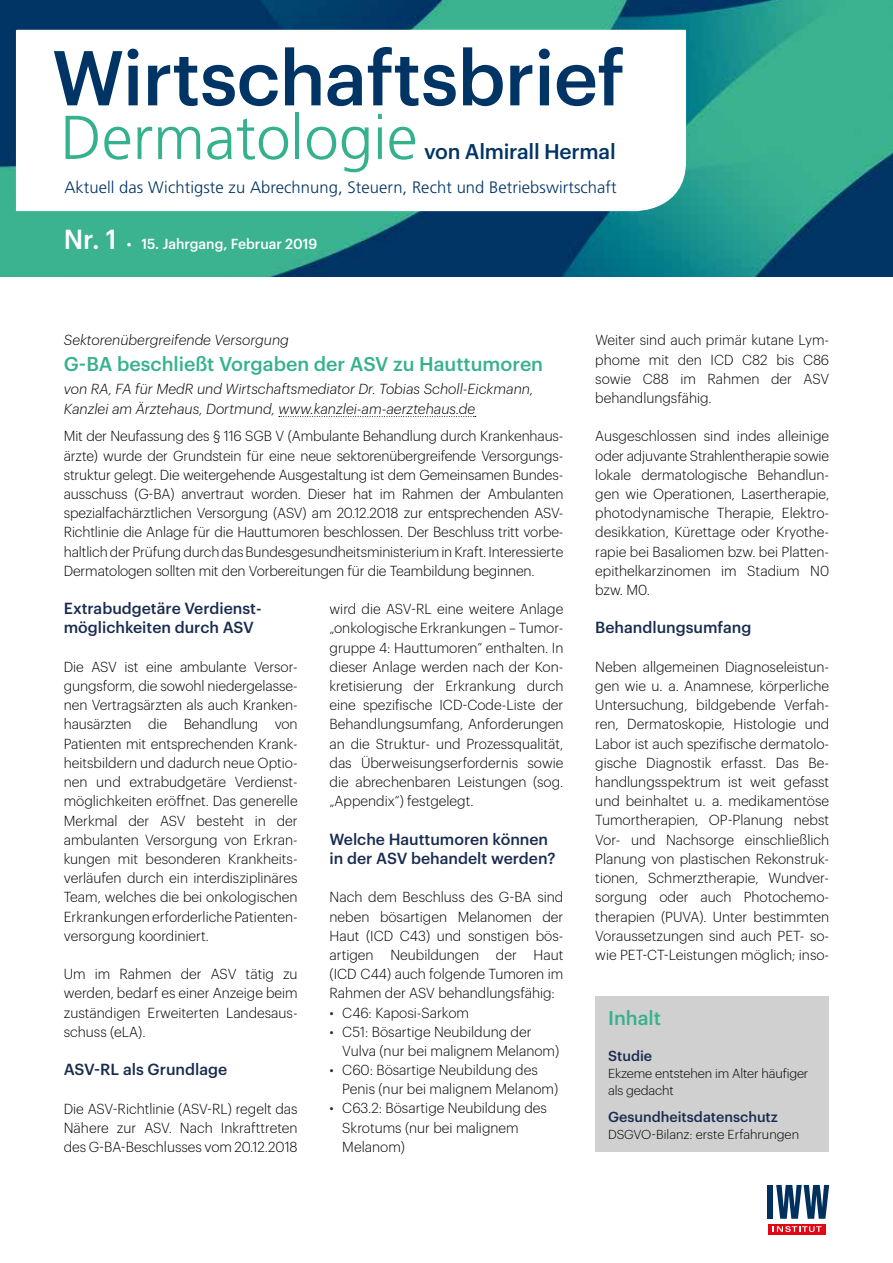
<style>
.page{position:relative;width:893px;height:1263px;background:#fff}
.page>*{position:absolute;margin:0;border:0;box-sizing:border-box;transform-origin:0 0}
.t1{font:500 75.9px "Graphik";letter-spacing:-.01em;color:#003464}
.t2{font:300 61.8px "Frutiger";color:#36b18e}
.t3{font:500 20.85px "Graphik";color:#003464}
.t4{font:500 19.5px "Graphik";color:#36b18e}
.t5{font:300 16.5px "Frutiger";letter-spacing:.005em;color:#003464}
.t6{font:500 15.75px/19.2px "Graphik";color:#192c50}
.t7{font:300 14.25px/19.2px "Graphik";color:#000;text-align:justify}
.t8{font:italic 300 14.25px/19.2px "Graphik";color:#000}
.t9{font:500 14.25px "Graphik";color:#fff}
.t10{font:500 14.25px "Graphik";color:#192c50}
.t11{font:300 12.75px/17.2px "Graphik";letter-spacing:-.01em;color:#000}
.s1{font-size:27px}
.s2{color:#192c50}
</style>
<div class="page">
<svg style="left:279px;top:416px;width:197px;height:1px"></svg>
<img style="left:0;top:0;width:893px;height:276px">
<svg style="left:16px;top:30px;width:670px;height:181px"></svg>
<div style="left:595px;top:996px;width:234px;height:156px;background:#d0d0d0"></div>
<div style="left:768px;top:1224px;width:57px;height:10px;background:#e30613"></div>
<svg style="left:773px;top:1226px;width:48px;height:6px"></svg>
<div style="left:768px;top:1185px;width:5px;height:34px;background:#00305d"></div>
<svg style="left:776px;top:1185px;width:53px;height:34px"></svg>
<h1 class="t1" style="left:52px;top:20px;width:574px">Wirtschaftsbrief</h1>
<h2 class="t2" style="left:61px;top:103px;width:359px">Dermatologie</h2>
<p class="t5" style="left:64px;top:178px;width:554px">Aktuell das Wichtigste zu Abrechnung, Steuern, Recht und Betriebswirtschaft</p>
<p class="t9" style="left:64px;top:233px;width:255px"><span class="s1">Nr. 1</span> • 15. Jahrgang, Februar 2019</p>
<h3 class="t3" style="left:424px;top:135px;width:193px">von Almirall Hermal</h3>
<p class="t8" style="left:64px;top:330px;width:227px">Sektorenübergreifende Versorgung</p>
<h3 class="t4" style="left:64px;top:349px;width:481px">G-BA beschließt Vorgaben der ASV zu Hauttumoren</h3>
<p class="t8" style="left:64px;top:378px;width:471px">von RA, FA für MedR und Wirtschaftsmediator Dr. Tobias Scholl-Eickmann,<br>Kanzlei am Ärztehaus, Dortmund, www.kanzlei-am-aerztehaus.de</p>
<p class="t7" style="left:64px;top:426px;width:501px">Mit der Neufassung des § 116 SGB V (Ambulante Behandlung durch Krankenhaus&shy;ärzte) wurde der Grundstein für eine neue sektorenübergreifende Versorgungs&shy;struktur gelegt. Die weitergehende Ausgestaltung ist dem Gemeinsamen Bundes&shy;ausschuss (G-BA) anvertraut worden. Dieser hat im Rahmen der Ambulanten spezialfachärztlichen Versorgung (ASV) am 20.12.2018 zur entsprechenden ASV-Richtlinie die Anlage für die Hauttumoren beschlossen. Der Beschluss tritt vorbe&shy;haltlich der Prüfung durch das Bundesgesundheitsministerium in Kraft. Interessierte Dermatologen sollten mit den Vorbereitungen für die Teambildung beginnen.</p>
<p class="t6" style="left:64px;top:598px;width:199px">Extrabudgetäre Verdienst&shy;möglichkeiten durch ASV</p>
<p class="t7" style="left:64px;top:656px;width:235px;text-align:left">Die ASV ist eine ambulante Versor&shy;gungsform, die sowohl niedergelasse&shy;nen Vertragsärzten als auch Kranken&shy;hausärzten die Behandlung von Patienten mit entsprechenden Krank&shy;heitsbildern und dadurch neue Optio&shy;nen und extrabudgetäre Verdienst&shy;möglichkeiten eröffnet. Das generelle Merkmal der ASV besteht in der ambulanten Versorgung von Erkran&shy;kungen mit besonderen Krankheits&shy;verläufen durch ein interdisziplinäres Team, welches die bei onkologischen Erkrankungen erforderliche Patienten&shy;versorgung koordiniert.</p>
<p class="t7" style="left:64px;top:963px;width:235px">Um im Rahmen der ASV tätig zu werden, bedarf es einer Anzeige beim zuständigen Erweiterten Landesaus&shy;schuss (eLA).</p>
<p class="t6" style="left:64px;top:1058px;width:165px">ASV-RL als Grundlage</p>
<p class="t7" style="left:64px;top:1098px;width:235px">Die ASV-Richtlinie (ASV-RL) regelt das Nähere zur ASV. Nach Inkrafttreten des G-BA-Beschlusses vom 20.12.2018</p>
<p class="t7" style="left:330px;top:598px;width:235px">wird die ASV-RL eine weitere Anlage „onkologische Erkrankungen – Tumor&shy;gruppe 4: Hauttumoren“ enthalten. In dieser Anlage werden nach der Kon&shy;kretisierung der Erkrankung durch eine spezifische ICD-Code-Liste der Behandlungsumfang, Anforderungen an die Struktur- und Prozessqualität, das Überweisungserfordernis sowie die abrechenbaren Leistungen (sog. „Appendix“) festgelegt.</p>
<p class="t6" style="left:330px;top:828px;width:227px">Welche Hauttumoren können in der ASV behandelt werden?</p>
<p class="t7" style="left:330px;top:886px;width:235px">Nach dem Beschluss des G-BA sind neben bösartigen Melanomen der Haut (ICD C43) und sonstigen bös&shy;artigen Neubildungen der Haut (ICD C44) auch folgende Tumoren im Rahmen der ASV behandlungsfähig:</p>
<p class="t7" style="left:330px;top:1002px;width:141px"><span class="s2">•</span> C46: Kaposi-Sarkom</p>
<p class="t7" style="left:342px;top:1021px;width:218px;text-indent:-13px"><span class="s2">•</span> C51: Bösartige Neubildung der<br>Vulva (nur bei malignem Melanom)</p>
<p class="t7" style="left:342px;top:1059px;width:217px;text-indent:-13px"><span class="s2">•</span> C60: Bösartige Neubildung des<br>Penis (nur bei malignem Melanom)</p>
<p class="t7" style="left:342px;top:1097px;width:206px;text-align:left;text-indent:-13px"><span class="s2">•</span> C63.2: Bösartige Neubildung des<br>Skrotums (nur bei malignem<br>Melanom)</p>
<p class="t7" style="left:595px;top:329px;width:235px">Weiter sind auch primär kutane Lym&shy;phome mit den ICD C82 bis C86 sowie C88 im Rahmen der ASV behandlungsfähig.</p>
<p class="t7" style="left:595px;top:426px;width:235px">Ausgeschlossen sind indes alleinige oder adjuvante Strahlentherapie sowie lokale dermatologische Behandlun&shy;gen wie Operationen, Lasertherapie, photodynamische Therapie, Elektro&shy;desikkation, Kürettage oder Kryothe&shy;rapie bei Basaliomen bzw. bei Platten&shy;epithelkarzinomen im Stadium N0 bzw. M0.</p>
<p class="t6" style="left:595px;top:617px;width:158px">Behandlungsumfang</p>
<p class="t7" style="left:595px;top:656px;width:235px;text-align:left">Neben allgemeinen Diagnoseleistun&shy;gen wie u. a. Anamnese, körperliche Untersuchung, bildgebende Verfah&shy;ren, Dermatoskopie, Histologie und Labor ist auch spezifische dermatolo&shy;gische Diagnostik erfasst. Das Be&shy;handlungsspektrum ist weit gefasst und beinhaltet u. a. medikamentöse Tumortherapien, OP-Planung nebst Vor- und Nachsorge einschließlich Planung von plastischen Rekonstruk&shy;tionen, Schmerztherapie, Wundver&shy;sorgung oder auch Photochemo&shy;therapien (PUVA). Unter bestimmten Voraussetzungen sind auch PET- so&shy;wie PET-CT-Leistungen möglich; inso-</p>
<h3 class="t4" style="left:608px;top:1003px;width:55px">Inhalt</h3>
<p class="t10" style="left:608px;top:1044px;width:46px">Studie</p>
<p class="t11" style="left:608px;top:1063px;width:202px">Ekzeme entstehen im Alter häufiger als gedacht</p>
<p class="t10" style="left:608px;top:1106px;width:171px">Gesundheitsdatenschutz</p>
<p class="t11" style="left:608px;top:1125px;width:193px">DSGVO-Bilanz: erste Erfahrungen</p>
</div>
